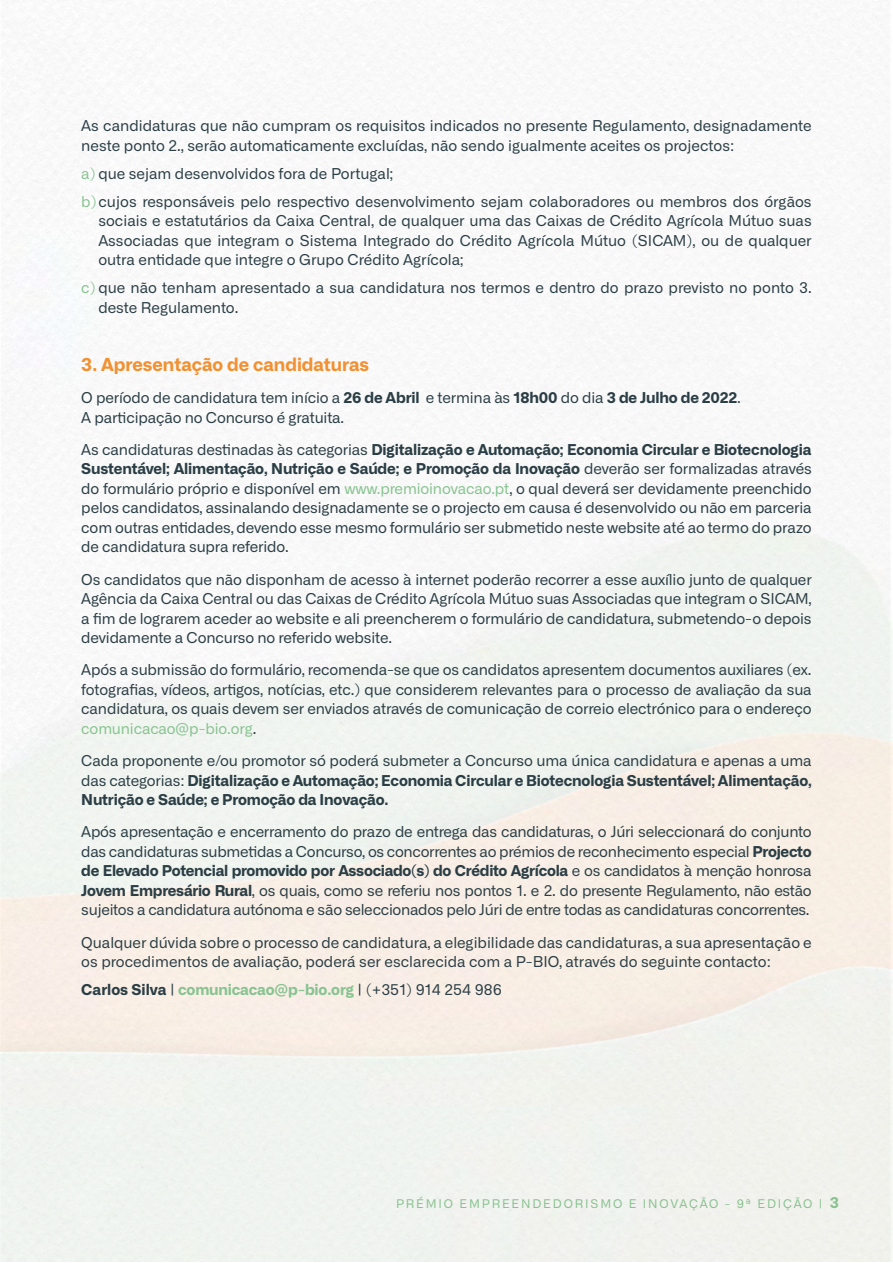
<style>
.page{position:relative;width:893px;height:1263px;background:#fff}
.page>*{position:absolute;margin:0;border:0;box-sizing:border-box;transform-origin:0 0}
.t1{font:700 18px "Alliance No.1";color:#f19132}
.t2{font:15px/19.5px "Alliance No.1";color:#2b3e45}
.t3{font:700 15px/19.5px "Alliance No.1";letter-spacing:-.01em;color:#2b3e45;text-align:justify}
.t4{font:700 15px "Alliance No.1";letter-spacing:-.01em;color:#88c391}
.t5{font:12px "Alliance No.1";letter-spacing:.15em;color:#88c290}
.s1{color:#88c391}
.s2{font-weight:700}
.s3{font-weight:400}
.s4{color:#2b3e45}
.s5{font-weight:400;color:#2b3e45}
.s6{font-weight:700;font-size:15px}
</style>
<div class="page">
<p class="t2" style="left:81px;top:116px;width:732px">As candidaturas que não cumpram os requisitos indicados no presente Regulamento, designadamente neste ponto 2., serão automaticamente excluídas, não sendo igualmente aceites os projectos:</p>
<p class="t2" style="left:81px;top:159px;width:732px;line-height:28px"><span class="s1">a)</span> que sejam desenvolvidos fora de Portugal;<br><span class="s1">b)</span>cujos responsáveis pelo respectivo desenvolvimento sejam colaboradores ou membros dos órgãos</p>
<p class="t2" style="left:98px;top:211px;width:715px;text-align:justify">sociais e estatutários da Caixa Central, de qualquer uma das Caixas de Crédito Agrícola Mútuo suas Associadas que integram o Sistema Integrado do Crédito Agrícola Mútuo (SICAM), ou de qualquer outra entidade que integre o Grupo Crédito Agrícola;</p>
<p class="t2" style="left:98px;top:278px;width:715px;text-indent:-17px"><span class="s1">c)</span> que não tenham apresentado a sua candidatura nos termos e dentro do prazo previsto no ponto 3. deste Regulamento.</p>
<p class="t1" style="left:81px;top:352px;width:289px">3. Apresentação de candidaturas</p>
<p class="t2" style="left:81px;top:388px;width:661px">O período de candidatura tem início a <span class="s2">26 de Abril</span> e termina às <span class="s2">18h00</span> do dia <span class="s2">3 de Julho de 2022</span>.<br>A participação no Concurso é gratuita.</p>
<p class="t2" style="left:81px;top:440px;width:732px;text-align:justify">As candidaturas destinadas às categorias <span class="s2">Digitalização e Automação; Economia Circular e Biotecnologia Sustentável; Alimentação, Nutrição e Saúde; e Promoção da Inovação</span> deverão ser formalizadas através do formulário próprio e disponível em <span class="s1">www.premioinovacao.pt</span>, o qual deverá ser devidamente preenchido pelos candidatos, assinalando designadamente se o projecto em causa é desenvolvido ou não em parceria com outras entidades, devendo esse mesmo formulário ser submetido neste website até ao termo do prazo de candidatura supra referido.</p>
<p class="t2" style="left:81px;top:569px;width:732px;text-align:justify">Os candidatos que não disponham de acesso à internet poderão recorrer a esse auxílio junto de qualquer Agência da Caixa Central ou das Caixas de Crédito Agrícola Mútuo suas Associadas que integram o SICAM, a fim de lograrem aceder ao website e ali preencherem o formulário de candidatura, submetendo-o depois devidamente a Concurso no referido website.</p>
<p class="t2" style="left:81px;top:660px;width:732px;text-align:justify">Após a submissão do formulário, recomenda-se que os candidatos apresentem documentos auxiliares (ex. fotografias, vídeos, artigos, notícias, etc.) que considerem relevantes para o processo de avaliação da sua candidatura, os quais devem ser enviados através de comunicação de correio electrónico para o endereço <span class="s1">comunicacao@p-bio.org</span>.</p>
<p class="t3" style="left:81px;top:751px;width:732px"><span class="s3">Cada proponente e/ou promotor só poderá submeter a Concurso uma única candidatura e apenas a uma das categorias:</span> Digitalização e Automação; Economia Circular e Biotecnologia Sustentável; Alimentação, Nutrição e Saúde; e Promoção da Inovação.</p>
<p class="t2" style="left:81px;top:822px;width:732px;text-align:justify">Após apresentação e encerramento do prazo de entrega das candidaturas, o Júri seleccionará do conjunto das candidaturas submetidas a Concurso, os concorrentes ao prémios de reconhecimento especial <span class="s2">Projecto de Elevado Potencial promovido por Associado(s) do Crédito Agrícola</span> e os candidatos à menção honrosa <span class="s2">Jovem Empresário Rural</span>, os quais, como se referiu nos pontos 1. e 2. do presente Regulamento, não estão sujeitos a candidatura autónoma e são seleccionados pelo Júri de entre todas as candidaturas concorrentes.</p>
<p class="t2" style="left:81px;top:932px;width:732px">Qualquer dúvida sobre o processo de candidatura, a elegibilidade das candidaturas, a sua apresentação e os procedimentos de avaliação, poderá ser esclarecida com a P-BIO, através do seguinte contacto:</p>
<p class="t4" style="left:81px;top:980px;width:422px"><span class="s4">Carlos Silva</span> <span class="s5">|</span> comunicacao@p-bio.org <span class="s5">| (+351) 914 254 986</span></p>
<p class="t5" style="left:396px;top:1196px;width:444px">PRÉMIO EMPREENDEDORISMO E INOVAÇÃO - 9ª EDIÇÃO | <span class="s6">3</span></p>
</div>
